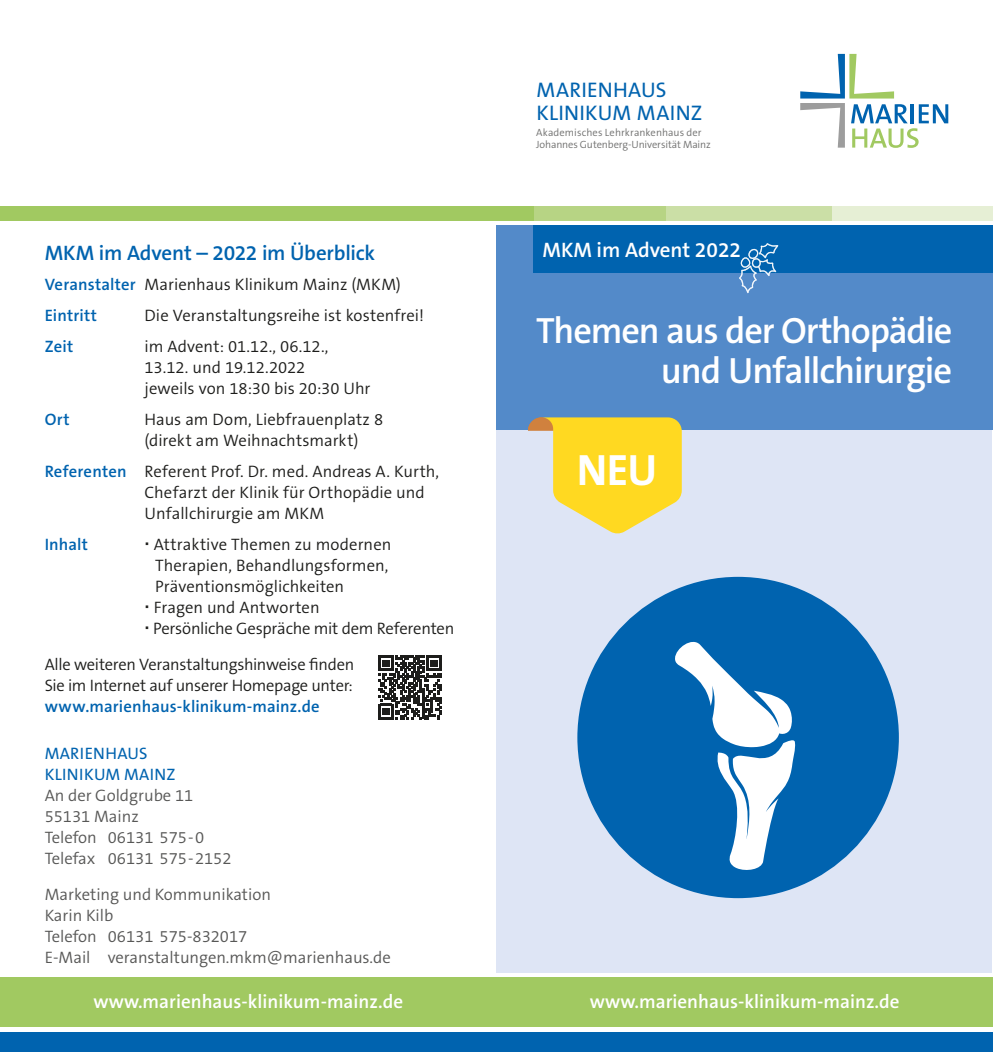
<style>
.page{position:relative;width:993px;height:1052px;background:#fff}
.page>*{position:absolute;margin:0;border:0;box-sizing:border-box;transform-origin:0 0}
.t1{font:700 44.1px "The Sans B W7";color:#fff}
.t2{font:600 36.75px/40.2px "The Sans B W6";letter-spacing:-.03em;color:#fff;text-align:right}
.t3{font:21.18px/22.6px "The Sans B W5 Plain";letter-spacing:.01em;color:#0063af}
.t4{font:600 21px "The Sans B W6";letter-spacing:-.01em;color:#0063af}
.t5{font:600 21px "The Sans B W6";color:#fff}
.t6{font:600 19.25px "The Sans B W6";color:#fff}
.t7{font:300 16.62px/21px "The Sans B W4";color:#1d1d1b}
.t8{font:300 16.62px/21px "The Sans B W4";color:#575756}
.t9{font:300 16.62px/21px "The Sans B W4";letter-spacing:-.02em;color:#1d1d1b}
.t10{font:600 16.62px "The Sans B W6";letter-spacing:.005em;color:#0063af}
.t11{font:16.62px/21px "The Sans B W5 Plain";letter-spacing:.015em;color:#0063af}
.t12{font:300 10.5px/12.2px "The Sans B W4";color:#70706f}
.s1{font-family:"The Sans B W6";font-weight:600;color:#0063af}
</style>
<div class="page">
<div style="left:496px;top:428px;width:495px;height:545px;background:#dee5f5"></div>
<div style="left:831px;top:206px;width:161px;height:15px;background:#e6efd5"></div>
<div style="left:665px;top:206px;width:166px;height:15px;background:#cbdfa6"></div>
<div style="left:533px;top:206px;width:132px;height:15px;background:#b7d484"></div>
<div style="left:0;top:206px;width:533px;height:15px;background:#a1c961"></div>
<div style="left:496px;top:226px;width:496px;height:204px;background:#538ac9"></div>
<div style="left:533px;top:226px;width:459px;height:47px;background:#0063af"></div>
<div style="left:0;top:977px;width:992px;height:50px;background:#a1c961"></div>
<div style="left:0;top:1032px;width:992px;height:20px;background:#0063af"></div>
<svg style="left:800px;top:54px;width:147px;height:94px"></svg>
<svg style="left:378px;top:655px;width:63px;height:64px"></svg>
<div style="left:577px;top:577px;width:321px;height:321px;background:#0063af;border-radius:50%"></div>
<svg style="left:675px;top:641px;width:120px;height:229px"></svg>
<svg style="left:739px;top:243px;width:39px;height:50px"></svg>
<svg style="left:528px;top:417px;width:153px;height:117px"></svg>
<p class="t4" style="left:45px;top:239px;width:332px">MKM im Advent – 2022 im Überblick</p>
<p class="t7" style="left:45px;top:274px;width:357px"><span class="s1">Veranstalter</span> Marienhaus Klinikum Mainz (MKM)</p>
<p class="t10" style="left:45px;top:305px;width:54px">Eintritt</p>
<p class="t7" style="left:144px;top:305px;width:281px">Die Veranstaltungsreihe ist kostenfrei!</p>
<p class="t10" style="left:45px;top:336px;width:30px">Zeit</p>
<p class="t7" style="left:144px;top:336px;width:227px">im Advent: 01.12., 06.12.,<br>13.12. und 19.12.2022<br>jeweils von 18:30 bis 20:30 Uhr</p>
<p class="t10" style="left:45px;top:409px;width:26px">Ort</p>
<p class="t7" style="left:144px;top:409px;width:240px">Haus am Dom, Liebfrauenplatz 8 (direkt am Weihnachtsmarkt)</p>
<p class="t7" style="left:144px;top:461px;width:296px;text-indent:-100px"><span class="s1">Referenten</span> Referent Prof. Dr. med. Andreas A. Kurth,<br>Chefarzt der Klinik für Orthopädie und<br>Unfallchirurgie am MKM</p>
<p class="t10" style="left:45px;top:534px;width:45px">Inhalt</p>
<p class="t7" style="left:153px;top:534px;width:303px">Attraktive Themen zu modernen<br>Therapien, Behandlungsformen,<br>Präventionsmöglichkeiten<br>Fragen und Antworten<br>Persönliche Gespräche mit dem Referenten</p>
<p class="t9" style="left:45px;top:654px;width:311px">Alle weiteren Veranstaltungshinweise finden<br>Sie im Internet auf unserer Homepage unter:</p>
<p class="t10" style="left:45px;top:696px;width:276px">www.marienhaus-klinikum-mainz.de</p>
<p class="t11" style="left:45px;top:743px;width:132px">MARIENHAUS<br>KLINIKUM MAINZ</p>
<p class="t8" style="left:45px;top:785px;width:188px">An der Goldgrube 11<br>55131 Mainz<br>Telefon 06131 575-0<br>Telefax 06131 575-2152</p>
<p class="t8" style="left:45px;top:884px;width:347px">Marketing und Kommunikation<br>Karin Kilb<br>Telefon 06131 575-832017<br>E-Mail veranstaltungen.mkm@marienhaus.de</p>
<p class="t3" style="left:536px;top:79px;width:167px">MARIENHAUS<br>KLINIKUM MAINZ</p>
<p class="t12" style="left:536px;top:126px;width:176px">Akademisches Lehrkrankenhaus der<br>Johannes Gutenberg-Universität Mainz</p>
<p class="t5" style="left:542px;top:236px;width:200px">MKM im Advent 2022</p>
<h2 class="t2" style="left:536px;top:310px;width:417px">Themen aus der Orthopädie und Unfallchirurgie</h2>
<h1 class="t1" style="left:576px;top:442px;width:82px">NEU</h1>
<p class="t6" style="left:93px;top:989px;width:311px">www.marienhaus-klinikum-mainz.de</p>
<p class="t6" style="left:589px;top:989px;width:311px">www.marienhaus-klinikum-mainz.de</p>
</div>
